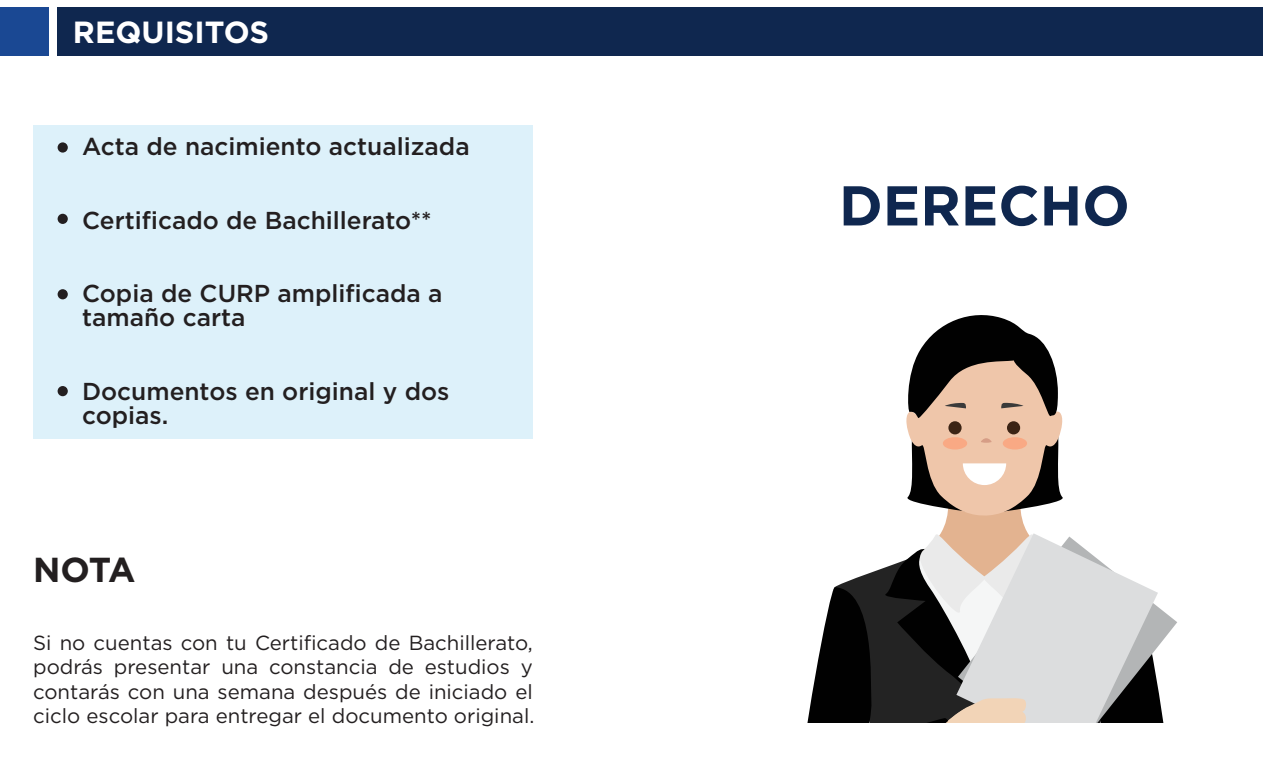
<style>
.page{position:relative;width:1263px;height:768px;background:#fff}
.page>*{position:absolute;margin:0;border:0;box-sizing:border-box;transform-origin:0 0}
.t1{font:700 56px "Gotham";color:#0f274f}
.t2{font:700 34.6px "Gotham";color:#231f20}
.t3{font:700 30.6px "Gotham";color:#fff}
.t4{font:500 24.4px/24.4px "Gotham";color:#231f20}
.t5{font:20.4px/24.4px "Gotham";color:#231f20;text-align:justify}
</style>
<div class="page">
<div style="left:58px;top:7px;width:1205px;height:49px;background:#0f274f"></div>
<div style="left:1px;top:7px;width:48px;height:49px;background:#1a4893"></div>
<div style="left:33px;top:125px;width:500px;height:314px;background:#ddf1fa"></div>
<div style="left:58px;top:142px;width:10px;height:11px;background:#231f20;border-radius:50%"></div>
<div style="left:58px;top:214px;width:10px;height:10px;background:#231f20;border-radius:50%"></div>
<div style="left:58px;top:289px;width:10px;height:10px;background:#231f20;border-radius:50%"></div>
<div style="left:58px;top:386px;width:10px;height:10px;background:#231f20;border-radius:50%"></div>
<svg style="left:942px;top:516px;width:84px;height:14px"></svg>
<svg style="left:906px;top:315px;width:157px;height:201px"></svg>
<svg style="left:807px;top:530px;width:365px;height:192px"></svg>
<h3 class="t3" style="left:73px;top:12px;width:198px">REQUISITOS</h3>
<p class="t4" style="left:82px;top:134px;width:389px">Acta de nacimiento actualizada</p>
<p class="t4" style="left:82px;top:207px;width:351px">Certificado de Bachillerato**</p>
<p class="t4" style="left:82px;top:281px;width:362px">Copia de CURP amplificada a tamaño carta</p>
<p class="t4" style="left:82px;top:379px;width:369px">Documentos en original y dos copias.</p>
<h2 class="t2" style="left:33px;top:547px;width:104px">NOTA</h2>
<p class="t5" style="left:33px;top:630px;width:503px">Si no cuentas con tu Certificado de Bachillerato, podrás presentar una constancia de estudios y contarás con una semana después de iniciado el ciclo escolar para entregar el documento original.</p>
<h1 class="t1" style="left:839px;top:169px;width:292px">DERECHO</h1>
</div>
